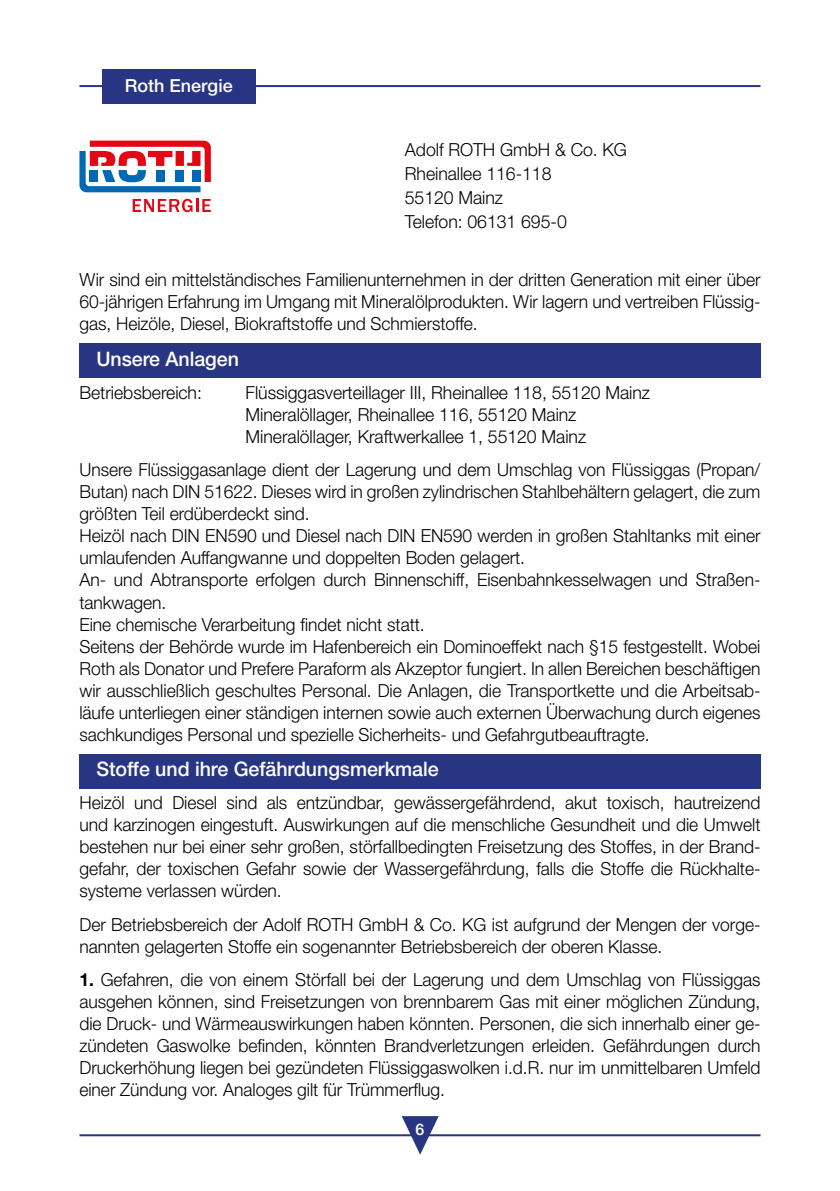
<style>
.page{position:relative;width:840px;height:1191px;background:#fff}
.page>*{position:absolute;margin:0;border:0;box-sizing:border-box;transform-origin:0 0}
.t1{font:500 20px "Helvetica Neue LT";letter-spacing:-.005em;color:#fff}
.t2{font:300 18px/22px "Helvetica Neue LT";letter-spacing:-.005em;color:#000}
.t3{font:500 18px "Helvetica Neue LT";color:#fff}
.t4{font:500 16px "Helvetica Neue LT";color:#fff}
.s1{font-weight:700}
</style>
<div class="page">
<hr style="left:79px;top:1134px;width:681px;height:2px;background:#283583">
<svg style="left:401px;top:1116px;width:37px;height:38px"></svg>
<hr style="left:79px;top:85px;width:681px;height:2px;background:#283583">
<div style="left:102px;top:69px;width:153px;height:34px;background:#283583"></div>
<div style="left:79px;top:343px;width:681px;height:34px;background:#283583"></div>
<div style="left:79px;top:754px;width:681px;height:34px;background:#283583"></div>
<svg style="left:79px;top:141px;width:132px;height:51px"></svg>
<svg style="left:133px;top:199px;width:78px;height:13px"></svg>
<p class="t3" style="left:125px;top:75px;width:109px">Roth Energie</p>
<p class="t2" style="left:404px;top:137px;width:223px;line-height:24px">Adolf ROTH GmbH &amp; Co. KG<br>Rheinallee 116-118<br>55120 Mainz<br>Telefon: 06131 695-0</p>
<p class="t2" style="left:79px;top:268px;width:682px;text-align:justify">Wir sind ein mittelständisches Familienunternehmen in der dritten Generation mit einer über 60-jährigen Erfahrung im Umgang mit Mineralölprodukten. Wir lagern und vertreiben Flüssig&shy;gas, Heizöle, Diesel, Biokraftstoffe und Schmierstoffe.</p>
<p class="t1" style="left:96px;top:347px;width:144px">Unsere Anlagen</p>
<p class="t2" style="left:79px;top:381px;width:124px">Betriebsbereich:</p>
<p class="t2" style="left:245px;top:381px;width:405px">Flüssiggasverteillager III, Rheinallee 118, 55120 Mainz<br>Mineralöllager, Rheinallee 116, 55120 Mainz<br>Mineralöllager, Kraftwerkallee 1, 55120 Mainz</p>
<p class="t2" style="left:79px;top:459px;width:682px">Unsere Flüssiggasanlage dient der Lagerung und dem Umschlag von Flüssiggas (Propan/ Butan) nach DIN 51622. Dieses wird in großen zylindrischen Stahlbehältern gelagert, die zum größten Teil erdüberdeckt sind.<br>Heizöl nach DIN EN590 und Diesel nach DIN EN590 werden in großen Stahltanks mit einer umlaufenden Auffangwanne und doppelten Boden gelagert.<br>An- und Abtransporte erfolgen durch Binnenschiff, Eisenbahnkesselwagen und Straßen&shy;tankwagen.<br>Eine chemische Verarbeitung findet nicht statt.<br>Seitens der Behörde wurde im Hafenbereich ein Dominoeffekt nach §15 festgestellt. Wobei Roth als Donator und Prefere Paraform als Akzeptor fungiert. In allen Bereichen beschäftigen wir ausschließlich geschultes Personal. Die Anlagen, die Transportkette und die Arbeitsab&shy;läufe unterliegen einer ständigen internen sowie auch externen Überwachung durch eigenes sachkundiges Personal und spezielle Sicherheits- und Gefahrgutbeauftragte.</p>
<p class="t1" style="left:96px;top:757px;width:343px">Stoffe und ihre Gefährdungsmerkmale</p>
<p class="t2" style="left:79px;top:791px;width:682px;text-align:justify">Heizöl und Diesel sind als entzündbar, gewässergefährdend, akut toxisch, hautreizend und karzinogen eingestuft. Auswirkungen auf die menschliche Gesundheit und die Umwelt bestehen nur bei einer sehr großen, störfallbedingten Freisetzung des Stoffes, in der Brand&shy;gefahr, der toxischen Gefahr sowie der Wassergefährdung, falls die Stoffe die Rückhalte&shy;systeme verlassen würden.</p>
<p class="t2" style="left:79px;top:913px;width:682px">Der Betriebsbereich der Adolf ROTH GmbH &amp; Co. KG ist aufgrund der Mengen der vorge&shy;nannten gelagerten Stoffe ein sogenannter Betriebsbereich der oberen Klasse.</p>
<p class="t2" style="left:79px;top:968px;width:682px;text-align:justify"><span class="s1">1.</span> Gefahren, die von einem Störfall bei der Lagerung und dem Umschlag von Flüssiggas ausgehen können, sind Freisetzungen von brennbarem Gas mit einer möglichen Zündung, die Druck- und Wärmeauswirkungen haben könnten. Personen, die sich innerhalb einer ge&shy;zündeten Gaswolke befinden, könnten Brandverletzungen erleiden. Gefährdungen durch Druckerhöhung liegen bei gezündeten Flüssiggaswolken i.d.R. nur im unmittelbaren Umfeld einer Zündung vor. Analoges gilt für Trümmerflug.</p>
<p class="t4" style="left:415px;top:1120px;width:10px">6</p>
</div>
